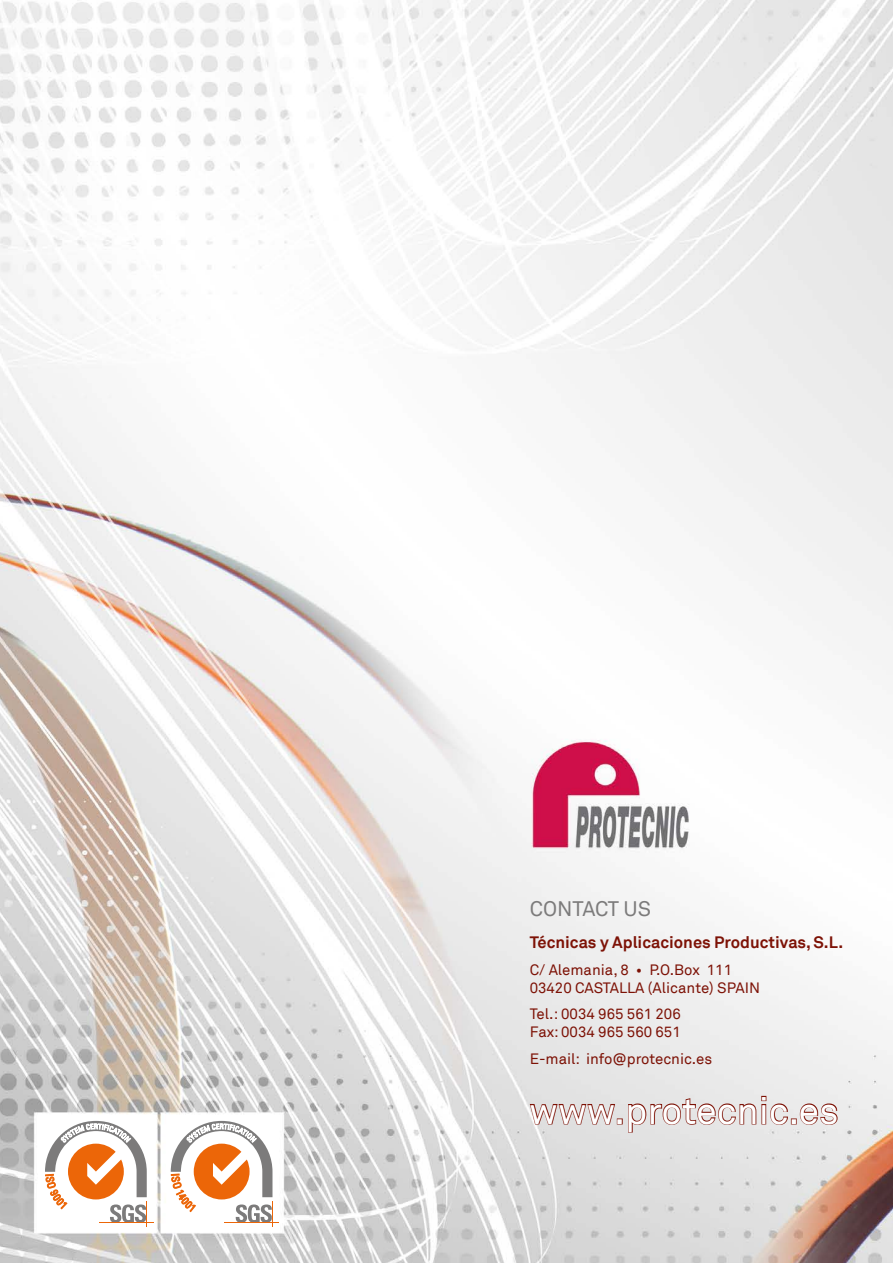
<style>
.page{position:relative;width:893px;height:1263px;background:#fff}
.page>*{position:absolute;margin:0;border:0;box-sizing:border-box;transform-origin:0 0}
.t1{font:37.5px "Akkurat";color:#fff}
.t2{font:21px "Akkurat";color:#7c7b7b}
.t3{font:700 16.5px "Akkurat";color:#7d1206}
.t4{font:15px/18px "Akkurat";color:#7d1206}
</style>
<div class="page">
<img style="left:0;top:0;width:893px;height:1263px">
<hr style="left:99px;top:1222px;width:54px;height:1px;background:#ec6608">
<svg style="left:45px;top:1121px;width:102px;height:105px"></svg>
<hr style="left:225px;top:1222px;width:54px;height:1px;background:#ec6608">
<svg style="left:171px;top:1121px;width:102px;height:105px"></svg>
<svg style="left:529px;top:1096px;width:310px;height:37px;background:#d0bab8"></svg>
<h2 class="t2" style="left:530px;top:896px;width:123px">CONTACT US</h2>
<p class="t3" style="left:530px;top:932px;width:315px">Técnicas y Aplicaciones Productivas, S.L.</p>
<p class="t4" style="left:530px;top:961px;width:232px">C/ Alemania, 8 • P.O.Box 111<br>03420 CASTALLA (Alicante) SPAIN</p>
<p class="t4" style="left:530px;top:1005px;width:153px">Tel.: 0034 965 561 206<br>Fax: 0034 965 560 651</p>
<p class="t4" style="left:530px;top:1050px;width:184px">E-mail: info@protecnic.es</p>
<h1 class="t1" style="left:529px;top:1088px;width:311px">www.protecnic.es</h1>
</div>
